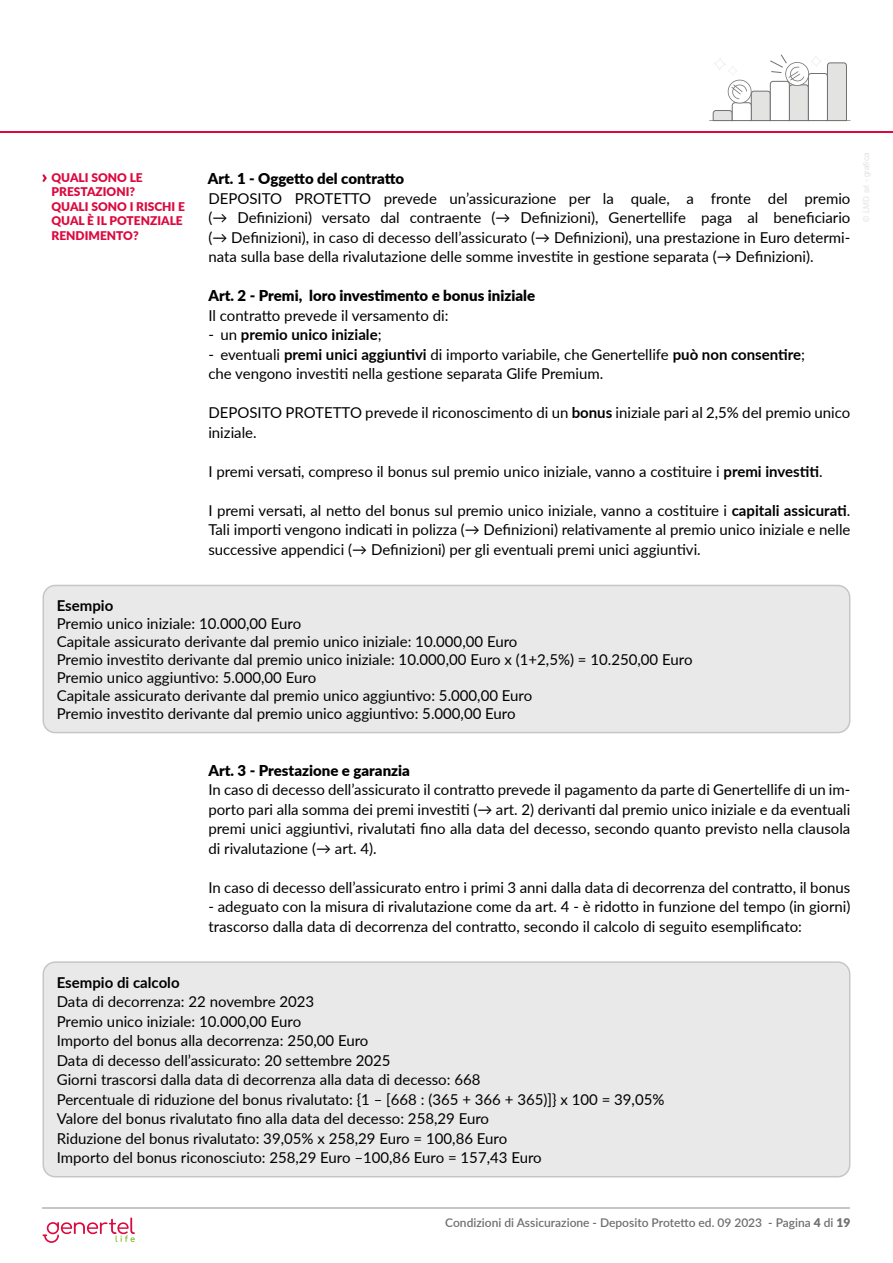
<style>
.page{position:relative;width:893px;height:1263px;background:#fff}
.page>*{position:absolute;margin:0;border:0;box-sizing:border-box;transform-origin:0 0}
.t1{font:15px/19.5px "Lato";color:#000}
.t2{font:900 15px "Lato";color:#000}
.t3{font:700 15px "Lato";color:#000}
.t4{font:900 12px/14.4px "Lato";color:#dc093e}
.t5{font:600 12px "Lato";color:#706f6f}
.s1{font-weight:400}
.s2{font-weight:700}
.s3{font-weight:900}
</style>
<div class="page">
<hr style="left:43px;top:1208px;width:807px;height:1px;background:#c6c6c6">
<hr style="left:0;top:132px;width:893px;height:1px;background:#dc093e">
<svg style="left:709px;top:54px;width:141px;height:67px"></svg>
<svg style="left:43px;top:1217px;width:92px;height:26px"></svg>
<div style="left:43px;top:585px;width:807px;height:147px;background:#e9e9e9;border-radius:12px"></div>
<div style="left:43px;top:585px;width:807px;height:148px;border:2px solid #c6c6c6;border-radius:12px"></div>
<div style="left:43px;top:962px;width:807px;height:215px;background:#e9e9e9;border-radius:12px"></div>
<div style="left:43px;top:961px;width:807px;height:216px;border:2px solid #c6c6c6;border-radius:12px"></div>
<svg style="left:43px;top:174px;width:4px;height:8px"></svg>
<p class="t4" style="left:52px;top:170px;width:135px">QUALI SONO LE<br>PRESTAZIONI?<br>QUALI SONO I RISCHI E<br>QUAL È IL POTENZIALE<br>RENDIMENTO?</p>
<p class="t2" style="left:208px;top:168px;width:198px">Art. 1 - Oggetto del contratto</p>
<p class="t1" style="left:208px;top:188px;width:644px;text-align:justify">DEPOSITO PROTETTO prevede un’assicurazione per la quale, a fronte del premio (→ Definizioni) versato dal contraente (→ Definizioni), Genertellife paga al beneficiario (→ Definizioni), in caso di decesso dell’assicurato (→ Definizioni), una prestazione in Euro determi&shy;nata sulla base della rivalutazione delle somme investite in gestione separata (→ Definizioni).</p>
<p class="t2" style="left:208px;top:285px;width:328px">Art. 2 - Premi, loro investimento e bonus iniziale</p>
<p class="t1" style="left:208px;top:305px;width:242px">Il contratto prevede il versamento di:</p>
<p class="t3" style="left:208px;top:324px;width:175px"><span class="s1">- un</span> premio unico iniziale<span class="s1">;</span></p>
<p class="t1" style="left:208px;top:344px;width:598px">- eventuali <span class="s2">premi unici aggiuntivi</span> di importo variabile, che Genertellife <span class="s2">può non consentire</span>; che vengono investiti nella gestione separata Glife Premium.</p>
<p class="t1" style="left:208px;top:403px;width:644px">DEPOSITO PROTETTO prevede il riconoscimento di un <span class="s2">bonus</span> iniziale pari al 2,5% del premio unico iniziale.</p>
<p class="t1" style="left:208px;top:461px;width:616px">I premi versati, compreso il bonus sul premio unico iniziale, vanno a costituire i <span class="s2">premi investiti</span>.</p>
<p class="t1" style="left:208px;top:500px;width:644px;text-align:justify">I premi versati, al netto del bonus sul premio unico iniziale, vanno a costituire i <span class="s2">capitali assicurati</span>.<br>Tali importi vengono indicati in polizza (→ Definizioni) relativamente al premio unico iniziale e nelle successive appendici (→ Definizioni) per gli eventuali premi unici aggiuntivi.</p>
<p class="t3" style="left:57px;top:594px;width:58px">Esempio</p>
<p class="t1" style="left:57px;top:614px;width:637px;line-height:18px">Premio unico iniziale: 10.000,00 Euro<br>Capitale assicurato derivante dal premio unico iniziale: 10.000,00 Euro<br>Premio investito derivante dal premio unico iniziale: 10.000,00 Euro x (1+2,5%) = 10.250,00 Euro Premio unico aggiuntivo: 5.000,00 Euro<br>Capitale assicurato derivante dal premio unico aggiuntivo: 5.000,00 Euro<br>Premio investito derivante dal premio unico aggiuntivo: 5.000,00 Euro</p>
<p class="t2" style="left:208px;top:759px;width:203px">Art. 3 - Prestazione e garanzia</p>
<p class="t1" style="left:208px;top:779px;width:644px;text-align:justify">In caso di decesso dell’assicurato il contratto prevede il pagamento da parte di Genertellife di un im&shy;porto pari alla somma dei premi investiti (→ art. 2) derivanti dal premio unico iniziale e da eventuali premi unici aggiuntivi, rivalutati fino alla data del decesso, secondo quanto previsto nella clausola di rivalutazione (→ art. 4).</p>
<p class="t1" style="left:208px;top:877px;width:644px">In caso di decesso dell’assicurato entro i primi 3 anni dalla data di decorrenza del contratto, il bonus</p>
<p class="t1" style="left:208px;top:896px;width:644px">- adeguato con la misura di rivalutazione come da art. 4 - è ridotto in funzione del tempo (in giorni) trascorso dalla data di decorrenza del contratto, secondo il calcolo di seguito esemplificato:</p>
<p class="t3" style="left:57px;top:971px;width:124px">Esempio di calcolo</p>
<p class="t1" style="left:57px;top:991px;width:609px">Data di decorrenza: 22 novembre 2023<br>Premio unico iniziale: 10.000,00 Euro<br>Importo del bonus alla decorrenza: 250,00 Euro<br>Data di decesso dell’assicurato: 20 settembre 2025<br>Giorni trascorsi dalla data di decorrenza alla data di decesso: 668<br>Percentuale di riduzione del bonus rivalutato: {1 – [668 : (365 + 366 + 365)]} x 100 = 39,05% Valore del bonus rivalutato fino alla data del decesso: 258,29 Euro<br>Riduzione del bonus rivalutato: 39,05% x 258,29 Euro = 100,86 Euro<br>Importo del bonus riconosciuto: 258,29 Euro –100,86 Euro = 157,43 Euro</p>
<p class="t5" style="left:445px;top:1214px;width:407px">Condizioni di Assicurazione - Deposito Protetto ed. 09 2023 - Pagina <span class="s3">4</span> di <span class="s3">19</span></p>
</div>
